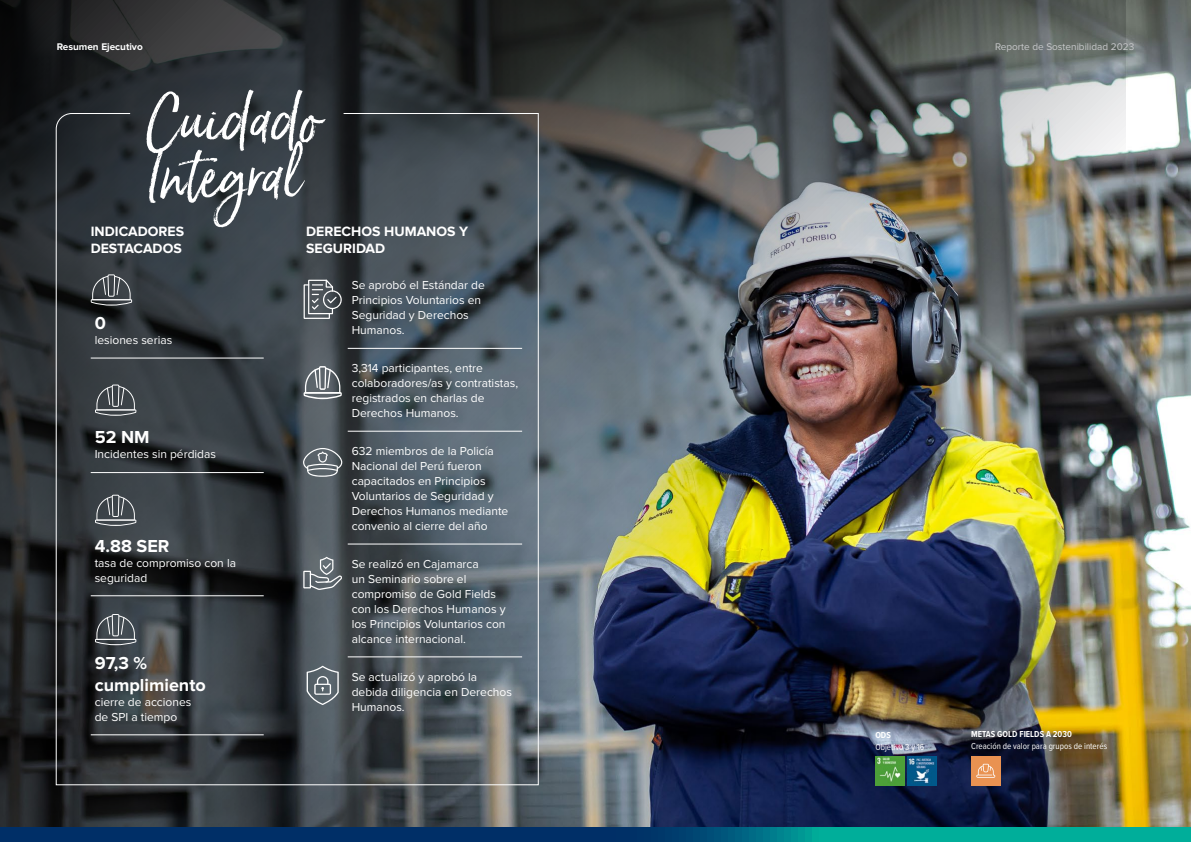
<style>
.page{position:relative;width:1191px;height:842px;background:#fff}
.page>*{position:absolute;margin:0;border:0;box-sizing:border-box;transform-origin:0 0}
.t1{font:60px/56px "Born Ready";color:#fff}
.t2{font:700 18px/21.6px "Proxima Nova";color:#fff}
.t3{font:700 14px/16.8px "Proxima Nova";color:#fff}
.t4{font:12px/15px "Proxima Nova";color:#fff}
.t5{font:10px "Proxima Nova";color:#c7c8ca}
.t6{font:700 10px "Proxima Nova";color:#fff}
.t7{font:9px "Proxima Nova Cond";color:#fff}
.t8{font:700 9px "Proxima Nova Cond";color:#fff}
</style>
<div class="page">
<img style="left:1125px;top:0;width:66px;height:842px">
<img style="left:0;top:0;width:1125px;height:827px">
<svg style="left:0;top:827px;width:1190px;height:15px"></svg>
<svg style="left:55px;top:112px;width:484px;height:674px"></svg>
<hr style="left:348px;top:348px;width:174px;height:1px;background:#fff">
<hr style="left:348px;top:431px;width:174px;height:1px;background:#fff">
<hr style="left:348px;top:543px;width:174px;height:1px;background:#fff">
<hr style="left:348px;top:656px;width:174px;height:1px;background:#fff">
<svg style="left:307px;top:666px;width:32px;height:39px"></svg>
<svg style="left:303px;top:280px;width:39px;height:39px"></svg>
<svg style="left:303px;top:448px;width:39px;height:29px"></svg>
<svg style="left:303px;top:366px;width:39px;height:33px"></svg>
<svg style="left:303px;top:557px;width:39px;height:33px"></svg>
<hr style="left:91px;top:358px;width:173px;height:1px;background:#fff">
<hr style="left:91px;top:472px;width:173px;height:1px;background:#fff">
<hr style="left:91px;top:595px;width:173px;height:1px;background:#fff">
<hr style="left:91px;top:734px;width:173px;height:1px;background:#fff">
<svg style="left:91px;top:274px;width:41px;height:32px"></svg>
<svg style="left:95px;top:385px;width:41px;height:31px"></svg>
<svg style="left:95px;top:495px;width:41px;height:31px"></svg>
<svg style="left:95px;top:614px;width:41px;height:31px"></svg>
<img style="left:875px;top:756px;width:29px;height:29px">
<div style="left:971px;top:756px;width:29px;height:29px;background:#e99251"></div>
<svg style="left:976px;top:764px;width:19px;height:14px"></svg>
<img style="left:907px;top:756px;width:29px;height:29px">
<p class="t6" style="left:57px;top:41px;width:88px">Resumen Ejecutivo</p>
<p class="t5" style="left:995px;top:41px;width:141px">Reporte de Sostenibilidad 2023</p>
<h1 class="t1" style="left:146px;top:90px;width:175px">Cuidado<br>Integral</h1>
<p class="t3" style="left:306px;top:223px;width:163px">DERECHOS HUMANOS Y<br>SEGURIDAD</p>
<p class="t4" style="left:352px;top:278px;width:135px">Se aprobó el Estándar de<br>Principios Voluntarios en<br>Seguridad y Derechos<br>Humanos.</p>
<p class="t4" style="left:352px;top:361px;width:168px">3,314 participantes, entre colaboradores/as y contratistas, registrados en charlas de<br>Derechos Humanos.</p>
<p class="t4" style="left:352px;top:443px;width:158px">632 miembros de la Policía<br>Nacional del Perú fueron capacitados en Principios<br>Voluntarios de Seguridad y<br>Derechos Humanos mediante convenio al cierre del año</p>
<p class="t4" style="left:352px;top:556px;width:155px">Se realizó en Cajamarca<br>un Seminario sobre el compromiso de Gold Fields con los Derechos Humanos y los Principios Voluntarios con alcance internacional.</p>
<p class="t4" style="left:352px;top:669px;width:162px">Se actualizó y aprobó la debida diligencia en Derechos<br>Humanos.</p>
<p class="t3" style="left:91px;top:223px;width:95px">INDICADORES<br>DESTACADOS</p>
<h2 class="t2" style="left:95px;top:312px;width:13px">0</h2>
<p class="t4" style="left:95px;top:333px;width:79px">lesiones serias</p>
<h2 class="t2" style="left:95px;top:427px;width:56px">52 NM</h2>
<p class="t4" style="left:95px;top:447px;width:123px">Incidentes sin pérdidas</p>
<h2 class="t2" style="left:95px;top:535px;width:76px">4.88 SER</h2>
<p class="t4" style="left:95px;top:555px;width:143px">tasa de compromiso con la seguridad</p>
<h2 class="t2" style="left:95px;top:653px;width:113px">97,3 % cumplimiento</h2>
<p class="t4" style="left:95px;top:694px;width:98px">cierre de acciones de SPI a tiempo</p>
<p class="t8" style="left:875px;top:729px;width:17px">ODS</p>
<p class="t7" style="left:875px;top:741px;width:50px">Objetivo 3 y 16</p>
<p class="t8" style="left:971px;top:727px;width:102px">METAS GOLD FIELDS A 2030</p>
<p class="t7" style="left:971px;top:739px;width:137px">Creación de valor para grupos de interés</p>
</div>
